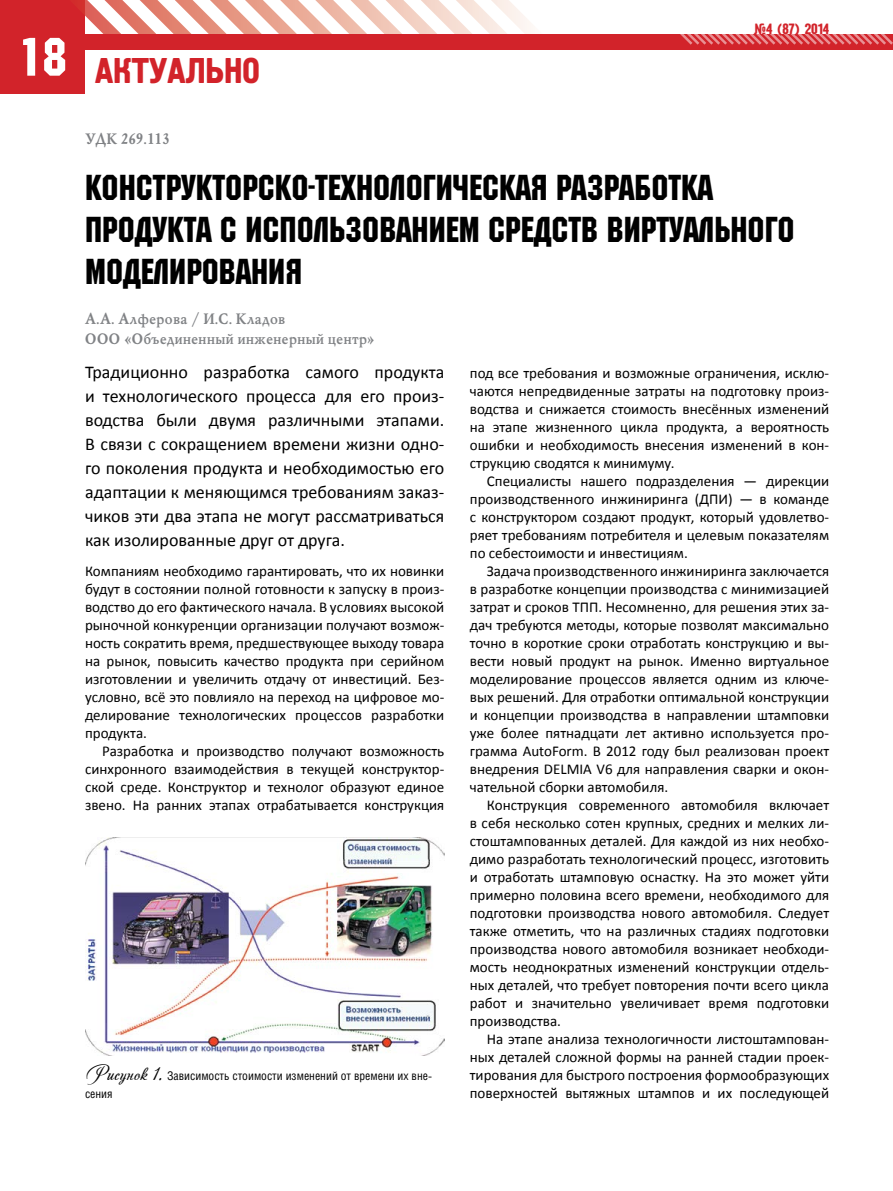
<style>
.page{position:relative;width:893px;height:1191px;background:#fff}
.page>*{position:absolute;margin:0;border:0;box-sizing:border-box;transform-origin:0 0}
.t1{font:54px "Machine C";color:#fff}
.t2{font:36px/42px "Machine C";color:#000}
.t3{font:36px "Pollock 1 C";color:#d2232a}
.t4{font:18px/24px "Calibri";color:#000;text-align:justify}
.t5{font:15px/18px "Calibri";color:#000;text-align:justify}
.t6{font:700 15px/19.5px "Mysl C";color:#808285}
.t7{font:15px "Pollock 1 C";color:#d2232a}
.t8{font:12px/18px "Helios Cond C";color:#000}
.s1{font-family:"Andantinoscript";font-size:21px}
</style>
<div class="page">
<div style="left:0;top:0;width:85px;height:94px;background:#d2232a"></div>
<svg style="left:77px;top:0;width:454px;height:34px"></svg>
<div style="left:81px;top:34px;width:812px;height:16px;background:#d2232a"></div>
<svg style="left:680px;top:34px;width:213px;height:11px"></svg>
<img style="left:85px;top:837px;width:359px;height:218px">
<h1 class="t1" style="left:18px;top:25px;width:50px">18</h1>
<h2 class="t3" style="left:95px;top:51px;width:166px">АКТУАЛЬНО</h2>
<p class="t6" style="left:85px;top:129px;width:86px">УДК 269.113</p>
<p class="t7" style="left:754px;top:21px;width:77px">№4 (87) 2014</p>
<h2 class="t2" style="left:85px;top:165px;width:711px">Конструкторско-технологическая разработка продукта с использованием средств виртуального моделирования</h2>
<p class="t6" style="left:85px;top:309px;width:292px">А.А. Алферова / И.С. Кладов<br>ООО «Объединенный инженерный центр»</p>
<p class="t4" style="left:85px;top:360px;width:361px">Традиционно разработка самого продукта и технологического процесса для его произ&shy;водства были двумя различными этапами.<br>В связи с сокращением времени жизни одно&shy;го поколения продукта и необходимостью его адаптации к меняющимся требованиям заказ&shy;чиков эти два этапа не могут рассматриваться как изолированные друг от друга.</p>
<p class="t5" style="left:470px;top:364px;width:361px">под все требования и возможные ограничения, исклю&shy;чаются непредвиденные затраты на подготовку произ&shy;водства и снижается стоимость внесённых изменений на этапе жизненного цикла продукта, а вероятность ошибки и необходимость внесения изменений в кон&shy;струкцию сводятся к минимуму.</p>
<p class="t5" style="left:470px;top:472px;width:361px;text-indent:17px">Специалисты нашего подразделения — дирекции производственного инжиниринга (ДПИ) — в команде с конструктором создают продукт, который удовлетво&shy;ряет требованиям потребителя и целевым показателям по себестоимости и инвестициям.</p>
<p class="t5" style="left:470px;top:562px;width:361px;text-indent:17px">Задача производственного инжиниринга заключается в разработке концепции производства с минимизацией затрат и сроков ТПП. Несомненно, для решения этих за&shy;дач требуются методы, которые позволят максимально точно в короткие сроки отработать конструкцию и вы&shy;вести новый продукт на рынок. Именно виртуальное моделирование процессов является одним из ключе&shy;вых решений. Для отработки оптимальной конструкции и концепции производства в направлении штамповки уже более пятнадцати лет активно используется про&shy;грамма AutoForm. В 2012 году был реализован проект внедрения DELMIA V6 для направления сварки и окон&shy;чательной сборки автомобиля.</p>
<p class="t5" style="left:470px;top:796px;width:361px;text-indent:17px">Конструкция современного автомобиля включает в себя несколько сотен крупных, средних и мелких ли&shy;стоштампованных деталей. Для каждой из них необхо&shy;димо разработать технологический процесс, изготовить и отработать штамповую оснастку. На это может уйти примерно половина всего времени, необходимого для подготовки производства нового автомобиля. Следует также отметить, что на различных стадиях подготовки производства нового автомобиля возникает необходи&shy;мость неоднократных изменений конструкции отдель&shy;ных деталей, что требует повторения почти всего цикла работ и значительно увеличивает время подготовки производства.</p>
<p class="t5" style="left:470px;top:1030px;width:361px;text-indent:17px">На этапе анализа технологичности листоштампован&shy;ных деталей сложной формы на ранней стадии проек&shy;тирования для быстрого построения формообразующих поверхностей вытяжных штампов и их последующей</p>
<p class="t5" style="left:85px;top:562px;width:361px">Компаниям необходимо гарантировать, что их новинки будут в состоянии полной готовности к запуску в произ&shy;водство до его фактического начала. В условиях высокой рыночной конкуренции организации получают возмож&shy;ность сократить время, предшествующее выходу товара на рынок, повысить качество продукта при серийном изготовлении и увеличить отдачу от инвестиций. Без&shy;условно, всё это повлияло на переход на цифровое мо&shy;делирование технологических процессов разработки продукта.</p>
<p class="t5" style="left:85px;top:742px;width:361px;text-indent:17px">Разработка и производство получают возможность синхронного взаимодействия в текущей конструктор&shy;ской среде. Конструктор и технолог образуют единое звено. На ранних этапах отрабатывается конструкция</p>
<p class="t8" style="left:85px;top:1067px;width:348px"><span class="s1">Рисунок 1.</span> Зависимость стоимости изменений от времени их вне&shy;сения</p>
</div>
